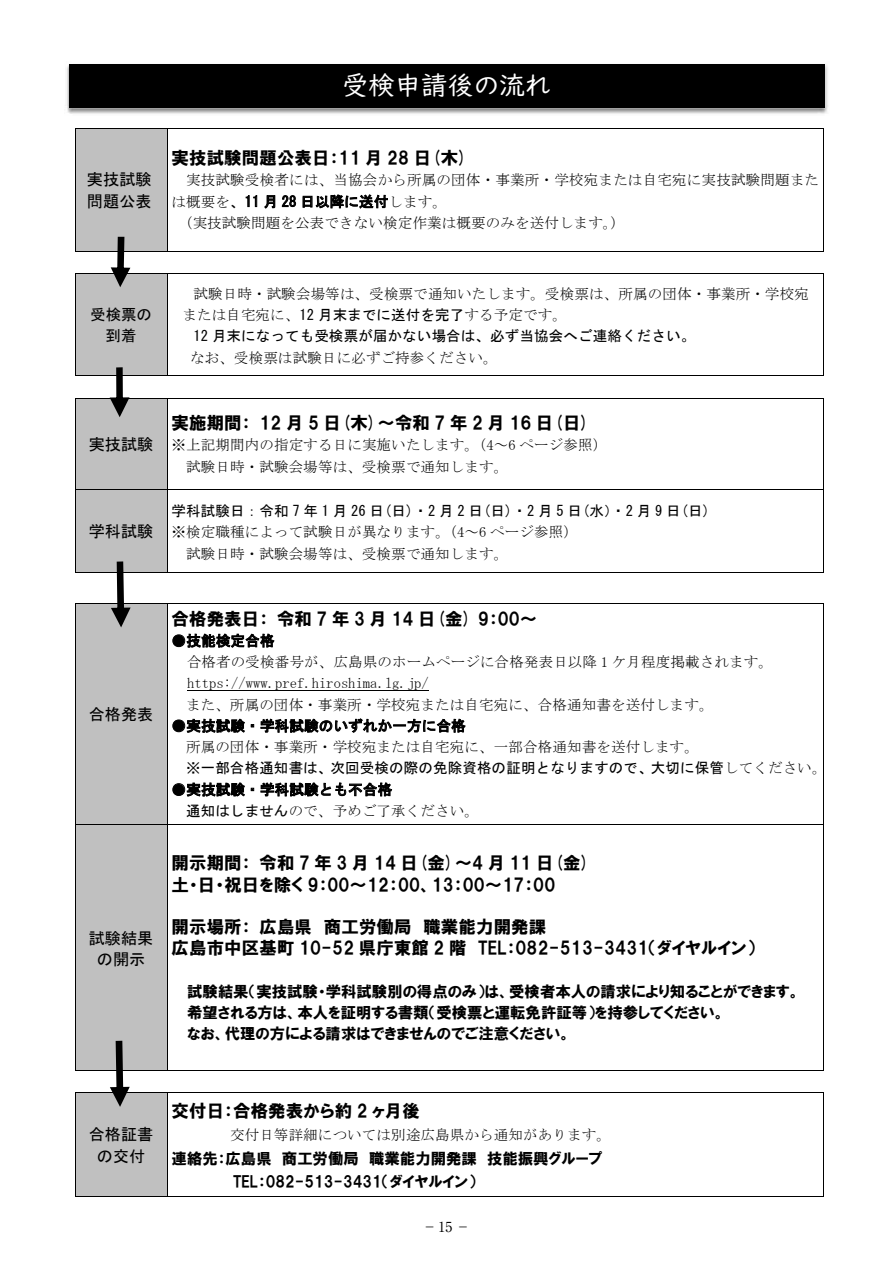
<style>
.page{position:relative;width:893px;height:1263px;background:#fff}
.page>*{position:absolute;margin:0;border:0;box-sizing:border-box;transform-origin:0 0}
.t1{font:26.4px "UD Digi Kyokasho NK R";color:#fff}
.t2{font:17.4px/21.3px "HGP Soei Kakugothic UB";letter-spacing:.01em;color:#000}
.t3{font:16.05px/21.3px "MS Gothic";letter-spacing:.005em;color:#000}
.t4{font:16.05px/21.3px "MS P Gothic";letter-spacing:.005em;color:#000;text-align:center}
.t5{font:15.45px/21.1px "HGP Soei Kakugothic UB";color:#000}
.t6{font:15.45px/21.3px "MS Gothic";letter-spacing:.005em;color:#000;text-align:center}
.t7{font:14.55px/21.3px "MS Mincho";letter-spacing:.005em;color:#000}
.t8{font:14.55px "MS Gothic";letter-spacing:.005em;color:#000}
.t9{font:13.8px "Ryumin Pro";color:#000}
.s1{font-family:"MS Mincho"}
.s2{font-family:"MS Gothic"}
</style>
<div class="page">
<div style="left:75px;top:129px;width:92px;height:122px;background:#c0c0c0"></div>
<hr style="left:75px;top:128px;width:92px;height:1px;background:#000">
<hr style="left:168px;top:128px;width:655px;height:1px;background:#000">
<hr style="left:75px;top:129px;width:1px;height:122px;background:#000">
<hr style="left:167px;top:129px;width:1px;height:122px;background:#000">
<hr style="left:823px;top:129px;width:1px;height:122px;background:#000">
<hr style="left:76px;top:251px;width:91px;height:1px;background:#000">
<hr style="left:169px;top:251px;width:654px;height:1px;background:#000">
<div style="left:75px;top:274px;width:92px;height:101px;background:#c0c0c0"></div>
<hr style="left:76px;top:273px;width:91px;height:1px;background:#000">
<hr style="left:169px;top:273px;width:654px;height:1px;background:#000">
<hr style="left:75px;top:274px;width:1px;height:101px;background:#000">
<hr style="left:167px;top:274px;width:1px;height:101px;background:#000">
<hr style="left:823px;top:274px;width:1px;height:101px;background:#000">
<hr style="left:76px;top:375px;width:91px;height:1px;background:#000">
<hr style="left:169px;top:375px;width:654px;height:1px;background:#000">
<div style="left:75px;top:399px;width:92px;height:90px;background:#c0c0c0"></div>
<hr style="left:76px;top:398px;width:91px;height:1px;background:#000">
<hr style="left:169px;top:398px;width:654px;height:1px;background:#000">
<hr style="left:75px;top:399px;width:1px;height:90px;background:#000">
<hr style="left:167px;top:399px;width:1px;height:90px;background:#000">
<hr style="left:823px;top:399px;width:1px;height:90px;background:#000">
<div style="left:75px;top:489px;width:92px;height:83px;background:#c0c0c0"></div>
<hr style="left:75px;top:489px;width:92px;height:1px;background:#000">
<hr style="left:168px;top:489px;width:655px;height:1px;background:#000">
<hr style="left:75px;top:489px;width:1px;height:83px;background:#000">
<hr style="left:167px;top:489px;width:1px;height:83px;background:#000">
<hr style="left:823px;top:489px;width:1px;height:83px;background:#000">
<hr style="left:76px;top:572px;width:91px;height:1px;background:#000">
<hr style="left:169px;top:572px;width:654px;height:1px;background:#000">
<div style="left:75px;top:603px;width:92px;height:221px;background:#c0c0c0"></div>
<hr style="left:187px;top:690px;width:242px;height:1px;background:#000">
<hr style="left:76px;top:603px;width:91px;height:1px;background:#000">
<hr style="left:169px;top:603px;width:654px;height:1px;background:#000">
<hr style="left:75px;top:603px;width:1px;height:221px;background:#000">
<hr style="left:167px;top:603px;width:1px;height:221px;background:#000">
<hr style="left:823px;top:603px;width:1px;height:221px;background:#000">
<div style="left:75px;top:825px;width:92px;height:245px;background:#c0c0c0"></div>
<hr style="left:75px;top:824px;width:92px;height:1px;background:#000">
<hr style="left:168px;top:824px;width:655px;height:1px;background:#000">
<hr style="left:75px;top:825px;width:1px;height:245px;background:#000">
<hr style="left:167px;top:825px;width:1px;height:245px;background:#000">
<hr style="left:823px;top:825px;width:1px;height:245px;background:#000">
<hr style="left:76px;top:1070px;width:91px;height:1px;background:#000">
<hr style="left:169px;top:1070px;width:654px;height:1px;background:#000">
<div style="left:75px;top:1093px;width:92px;height:103px;background:#c0c0c0"></div>
<hr style="left:76px;top:1092px;width:91px;height:1px;background:#000">
<hr style="left:169px;top:1092px;width:654px;height:1px;background:#000">
<hr style="left:75px;top:1093px;width:1px;height:103px;background:#000">
<hr style="left:75px;top:1196px;width:92px;height:1px;background:#000">
<hr style="left:167px;top:1093px;width:1px;height:103px;background:#000">
<hr style="left:168px;top:1196px;width:655px;height:1px;background:#000">
<hr style="left:823px;top:1093px;width:1px;height:103px;background:#000">
<svg style="left:111px;top:561px;width:20px;height:66px"></svg>
<svg style="left:111px;top:237px;width:19px;height:50px"></svg>
<svg style="left:110px;top:367px;width:20px;height:50px"></svg>
<img style="left:67px;top:64px;width:761px;height:50px">
<div style="left:69px;top:64px;width:755px;height:44px;border:1px solid #000"></div>
<div style="left:70px;top:66px;width:753px;height:40px;background:#000"></div>
<svg style="left:110px;top:1041px;width:20px;height:66px"></svg>
<p class="t3" style="left:87px;top:169px;width:66px">実技試験問題公表</p>
<h1 class="t1" style="left:342px;top:70px;width:210px">受検申請後の流れ</h1>
<p class="t2" style="left:172px;top:147px;width:298px">実技試験問題公表日：11 月 28 日(木)</p>
<p class="t7" style="left:186px;top:170px;width:634px">実技試験受検者には、当協会から所属の団体・事業所・学校宛または自宅宛に実技試験問題また</p>
<p class="t8" style="left:172px;top:194px;width:277px"><span class="s1">は概要を</span>、11 月 28 日以降に送付<span class="s1">します。</span></p>
<p class="t7" style="left:178px;top:212px;width:448px">（実技試験問題を公表できない検定作業は概要のみを送付します。）</p>
<p class="t6" style="left:90px;top:304px;width:63px">受検票の到着</p>
<p class="t7" style="left:182px;top:283px;width:628px;text-indent:11px">試験日時・試験会場等は、受検票で通知いたします。受検票は、所属の団体・事業所・学校宛または自宅宛に、<span class="s2">12 月末までに送付を完了</span>する予定です。</p>
<p class="t8" style="left:194px;top:329px;width:503px">12 月末になっても受検票が届かない場合は、必ず当協会へご連絡ください。</p>
<p class="t7" style="left:190px;top:347px;width:309px">なお、受検票は試験日に必ずご持参ください。</p>
<p class="t3" style="left:89px;top:434px;width:66px">実技試験</p>
<p class="t3" style="left:89px;top:521px;width:66px">学科試験</p>
<p class="t2" style="left:172px;top:412px;width:420px">実施期間： 12 月 5 日(木)～令和 7 年 2 月 16 日(日)</p>
<p class="t7" style="left:186px;top:434px;width:423px;text-indent:-15px">※上記期間内の指定する日に実施いたします。（4～6 ページ参照）試験日時・試験会場等は、受検票で通知します。</p>
<p class="t8" style="left:172px;top:504px;width:540px">学科試験日：令和 7 年 1 月 26 日(日)・2 月 2 日(日)・2 月 5 日(水）・2 月 9 日(日)</p>
<p class="t7" style="left:186px;top:521px;width:393px;text-indent:-15px">※検定職種によって試験日が異なります。（4～6 ページ参照）試験日時・試験会場等は、受検票で通知します。</p>
<p class="t3" style="left:89px;top:704px;width:66px">合格発表</p>
<p class="t4" style="left:89px;top:927px;width:66px">試験結果の開示</p>
<p class="t2" style="left:172px;top:608px;width:367px">合格発表日： 令和 7 年 3 月 14 日(金) 9：00～</p>
<p class="t8" style="left:172px;top:633px;width:104px">●技能検定合格</p>
<p class="t7" style="left:186px;top:651px;width:588px">合格者の受検番号が、広島県のホームページに合格発表日以降 1 ケ月程度掲載されます。https://www.pref.hiroshima.lg.jp/<br>また、所属の団体・事業所・学校宛または自宅宛に、合格通知書を送付します。</p>
<p class="t8" style="left:172px;top:718px;width:296px">●実技試験・学科試験のいずれか一方に合格</p>
<p class="t7" style="left:186px;top:736px;width:514px">所属の団体・事業所・学校宛または自宅宛に、一部合格通知書を送付します。</p>
<p class="t8" style="left:186px;top:761px;width:642px">※一部合格通知書は、次回受検の際の免除資格の証明となりますので、大切に保管<span class="s1">してください。</span></p>
<p class="t8" style="left:172px;top:782px;width:222px">●実技試験・学科試験とも不合格</p>
<p class="t7" style="left:186px;top:800px;width:294px"><span class="s2">通知はしません</span>ので、予めご了承ください。</p>
<p class="t2" style="left:172px;top:852px;width:420px">開示期間： 令和 7 年 3 月 14 日(金)～4 月 11 日(金)土・日・祝日を除く 9：00～12：00、13：00～17：00</p>
<p class="t2" style="left:172px;top:916px;width:585px">開示場所： 広島県 商工労働局 職業能力開発課<br>広島市中区基町 10-52 県庁東館 2 階 TEL：082-513-3431（ダイヤルイン）</p>
<p class="t5" style="left:187px;top:980px;width:614px">試験結果（実技試験・学科試験別の得点のみ）は、受検者本人の請求により知ることができます。希望される方は、本人を証明する書類（受検票と運転免許証等）を持参してください。<br>なお、代理の方による請求はできませんのでご注意ください。</p>
<p class="t3" style="left:89px;top:1124px;width:66px;text-align:center">合格証書の交付</p>
<p class="t2" style="left:172px;top:1099px;width:250px">交付日：合格発表から約 2 ヶ月後</p>
<p class="t7" style="left:230px;top:1124px;width:382px">交付日等詳細については別途広島県から通知があります。</p>
<p class="t5" style="left:233px;top:1146px;width:371px;line-height:23.4px;text-indent:-62px">連絡先：広島県 商工労働局 職業能力開発課 技能振興グループ<br>TEL：082-513-3431（ダイヤルイン）</p>
<p class="t9" style="left:423px;top:1216px;width:49px">－15 －</p>
</div>
